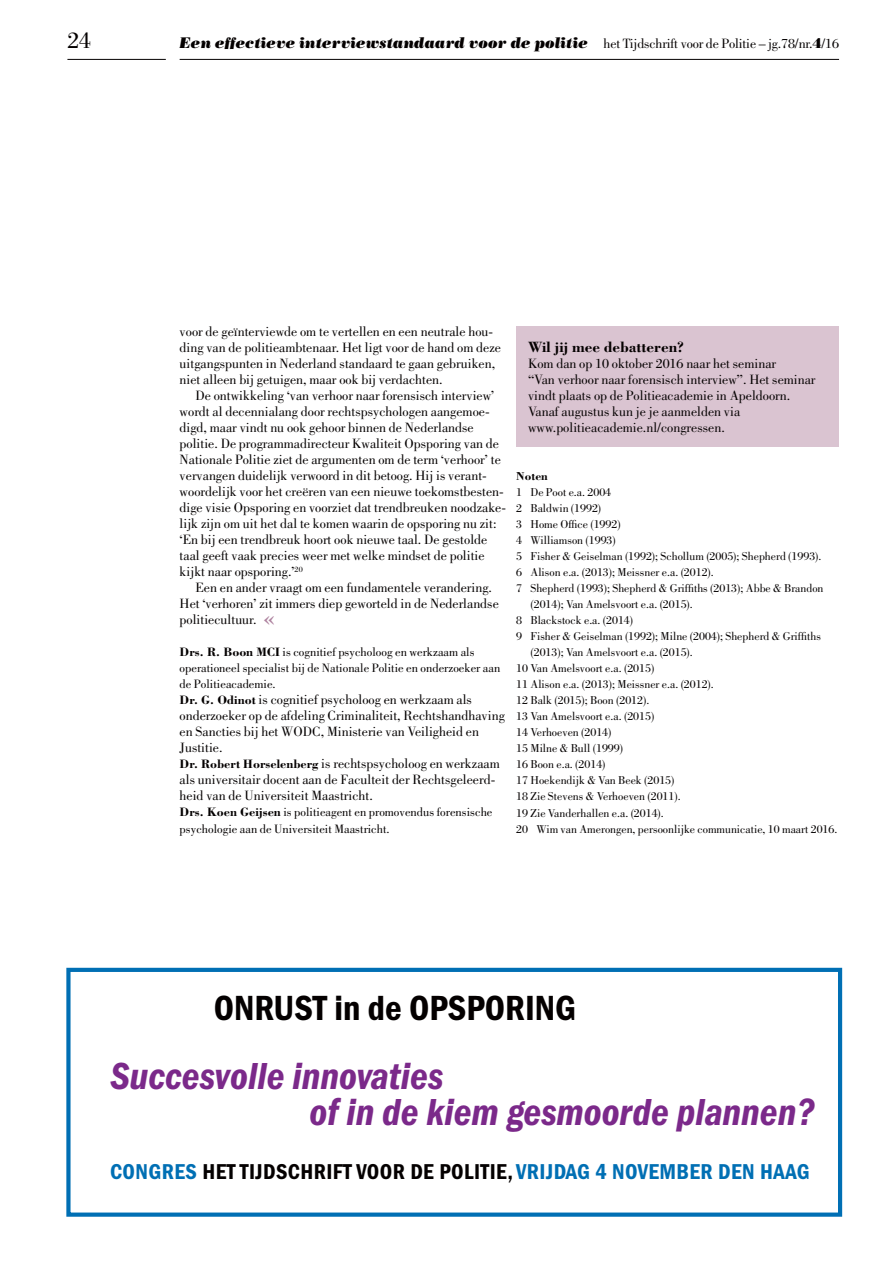
<style>
.page{position:relative;width:893px;height:1263px;background:#fff}
.page>*{position:absolute;margin:0;border:0;box-sizing:border-box;transform-origin:0 0}
.t1{font:39px/36.2px "ITC Franklin Gothic Std Dm Cd It";color:#7b298a}
.t2{font:36.15px "ITC Franklin Gothic Std Dm Cd";color:#040000}
.t3{font:23.7px "Bodoni Std";color:#040000}
.t4{font:22.2px "ITC Franklin Gothic Std Dm Cd";letter-spacing:.02em;color:#006fb4}
.t5{font:italic 15.3px "Bodoni Std Poster";color:#040000;scale:.95 1}
.t6{font:700 15.3px "Bodoni Std";color:#040000}
.t7{font:13.95px/16px "Bodoni Std";color:#040000}
.t8{font:12.6px/16px "Bodoni Std";color:#040000}
.t9{font:11.85px "Bodoni Std";color:#040000}
.t10{font:700 11.85px "Bodoni Std";color:#040000}
.s1{font-family:"Bodoni Std";font-style:normal;font-size:13.95px}
.s2{font-style:normal;font-size:13.95px}
.s3{font-weight:700;font-size:27.9px;color:#ae829f}
.s4{font-weight:700}
.s5{font-weight:700;font-size:12.6px}
.s6{color:#040000}
</style>
<div class="page">
<hr style="left:180px;top:59px;width:659px;height:1px;background:#040000">
<hr style="left:67px;top:59px;width:99px;height:1px;background:#040000">
<div style="left:66px;top:968px;width:776px;height:249px;border:4px solid #006fb4"></div>
<div style="left:516px;top:327px;width:323px;height:120px;background:#dac4d1"></div>
<h3 class="t3" style="left:67px;top:31px;width:25px">24</h3>
<p class="t5" style="left:180px;top:37px;width:695px">Een effectieve interviewstandaard voor de politie <span class="s1">het Tijdschrift voor de Politie – jg.78/nr.</span><span class="s2">4</span><span class="s1">/16</span></p>
<p class="t7" style="left:180px;top:325px;width:323px">voor de geïnterviewde om te vertellen en een neutrale hou&shy;ding van de politieambtenaar. Het ligt voor de hand om deze uitgangspunten in Nederland standaard te gaan gebruiken, niet alleen bij getuigen, maar ook bij verdachten.</p>
<p class="t7" style="left:180px;top:389px;width:328px;text-indent:16px">De ontwikkeling ‘van verhoor naar forensisch interview’ wordt al decennialang door rechtspsychologen aangemoe&shy;digd, maar vindt nu ook gehoor binnen de Nederlandse politie. De programmadirecteur Kwaliteit Opsporing van de Nationale Politie ziet de argumenten om de term ‘verhoor’ te vervangen duidelijk verwoord in dit betoog. Hij is verant&shy;woordelijk voor het creëren van een nieuwe toekomstbesten&shy;dige visie Opsporing en voorziet dat trendbreuken noodzake&shy;lijk zijn om uit het dal te komen waarin de opsporing nu zit: ‘En bij een trendbreuk hoort ook nieuwe taal. De gestolde taal geeft vaak precies weer met welke mindset de politie kijkt naar opsporing.’<sup>20</sup></p>
<p class="t7" style="left:180px;top:581px;width:321px;text-indent:16px">Een en ander vraagt om een fundamentele verandering.<br>Het ‘verhoren’ zit immers diep geworteld in de Nederlandse politiecultuur. <span class="s3">«</span></p>
<p class="t8" style="left:180px;top:645px;width:322px"><span class="s4">Drs. R. Boon MCI</span> is cognitief psycholoog en werkzaam als operationeel specialist bij de Nationale Politie en onderzoeker aan de Politieacademie.</p>
<p class="t7" style="left:180px;top:693px;width:327px"><span class="s5">Dr. G. Odinot</span> is cognitief psycholoog en werkzaam als onderzoeker op de afdeling Criminaliteit, Rechtshandhaving en Sancties bij het WODC, Ministerie van Veiligheid en Justitie.<br><span class="s5">Dr. Robert Horselenberg</span> is rechtspsycholoog en werkzaam als universitair docent aan de Faculteit der Rechtsgeleerd&shy;heid van de Universiteit Maastricht.</p>
<p class="t8" style="left:180px;top:805px;width:314px"><span class="s4">Drs. Koen Geijsen</span> is politieagent en promovendus forensische psychologie aan de Universiteit Maastricht.</p>
<p class="t6" style="left:528px;top:341px;width:157px">Wil jij mee debatteren?</p>
<p class="t7" style="left:528px;top:357px;width:289px">Kom dan op 10 oktober 2016 naar het seminar<br>“Van verhoor naar forensisch interview”. Het seminar vindt plaats op de Politieacademie in Apeldoorn.<br>Vanaf augustus kun je je aanmelden via www.politieacademie.nl/congressen.</p>
<p class="t10" style="left:516px;top:472px;width:33px">Noten</p>
<p class="t9" style="left:516px;top:488px;width:96px">1 De Poot e.a. 2004</p>
<p class="t9" style="left:516px;top:504px;width:86px">2 Baldwin (1992)</p>
<p class="t9" style="left:516px;top:520px;width:106px">3 Home Office (1992)</p>
<p class="t9" style="left:516px;top:536px;width:101px">4 Williamson (1993)</p>
<p class="t9" style="left:516px;top:552px;width:307px">5 Fisher &amp; Geiselman (1992); Schollum (2005); Shepherd (1993).</p>
<p class="t9" style="left:516px;top:568px;width:199px">6 Alison e.a. (2013); Meissner e.a. (2012).</p>
<p class="t9" style="left:516px;top:584px;width:309px">7 Shepherd (1993); Shepherd &amp; Griffiths (2013); Abbe &amp; Brandon</p>
<p class="t9" style="left:530px;top:600px;width:164px">(2014); Van Amelsvoort e.a. (2015).</p>
<p class="t9" style="left:516px;top:616px;width:118px">8 Blackstock e.a. (2014)</p>
<p class="t9" style="left:516px;top:632px;width:306px">9 Fisher &amp; Geiselman (1992); Milne (2004); Shepherd &amp; Griffiths</p>
<p class="t9" style="left:530px;top:648px;width:164px">(2013); Van Amelsvoort e.a. (2015).</p>
<p class="t9" style="left:516px;top:664px;width:140px">10 Van Amelsvoort e.a. (2015)</p>
<p class="t9" style="left:516px;top:680px;width:199px">11 Alison e.a. (2013); Meissner e.a. (2012).</p>
<p class="t9" style="left:516px;top:696px;width:135px">12 Balk (2015); Boon (2012).</p>
<p class="t9" style="left:516px;top:712px;width:140px">13 Van Amelsvoort e.a. (2015)</p>
<p class="t9" style="left:516px;top:728px;width:97px">14 Verhoeven (2014)</p>
<p class="t9" style="left:516px;top:744px;width:108px">15 Milne &amp; Bull (1999)</p>
<p class="t9" style="left:516px;top:760px;width:91px">16 Boon e.a. (2014)</p>
<p class="t9" style="left:516px;top:776px;width:160px">17 Hoekendijk &amp; Van Beek (2015)</p>
<p class="t9" style="left:516px;top:792px;width:166px">18 Zie Stevens &amp; Verhoeven (2011).</p>
<p class="t9" style="left:516px;top:808px;width:149px">19 Zie Vanderhallen e.a. (2014).</p>
<p class="t9" style="left:516px;top:824px;width:323px">20 Wim van Amerongen, persoonlijke communicatie, 10 maart 2016.</p>
<h2 class="t2" style="left:214px;top:987px;width:364px">ONRUST in de OPSPORING</h2>
<h1 class="t1" style="left:309px;top:1060px;width:506px;text-indent:-199px">Succesvolle innovaties<br>of in de kiem gesmoorde plannen?</h1>
<h3 class="t4" style="left:110px;top:1159px;width:701px">CONGRES <span class="s6">HET TIJDSCHRIFT VOOR DE POLITIE,</span> VRIJDAG 4 NOVEMBER DEN HAAG</h3>
</div>
